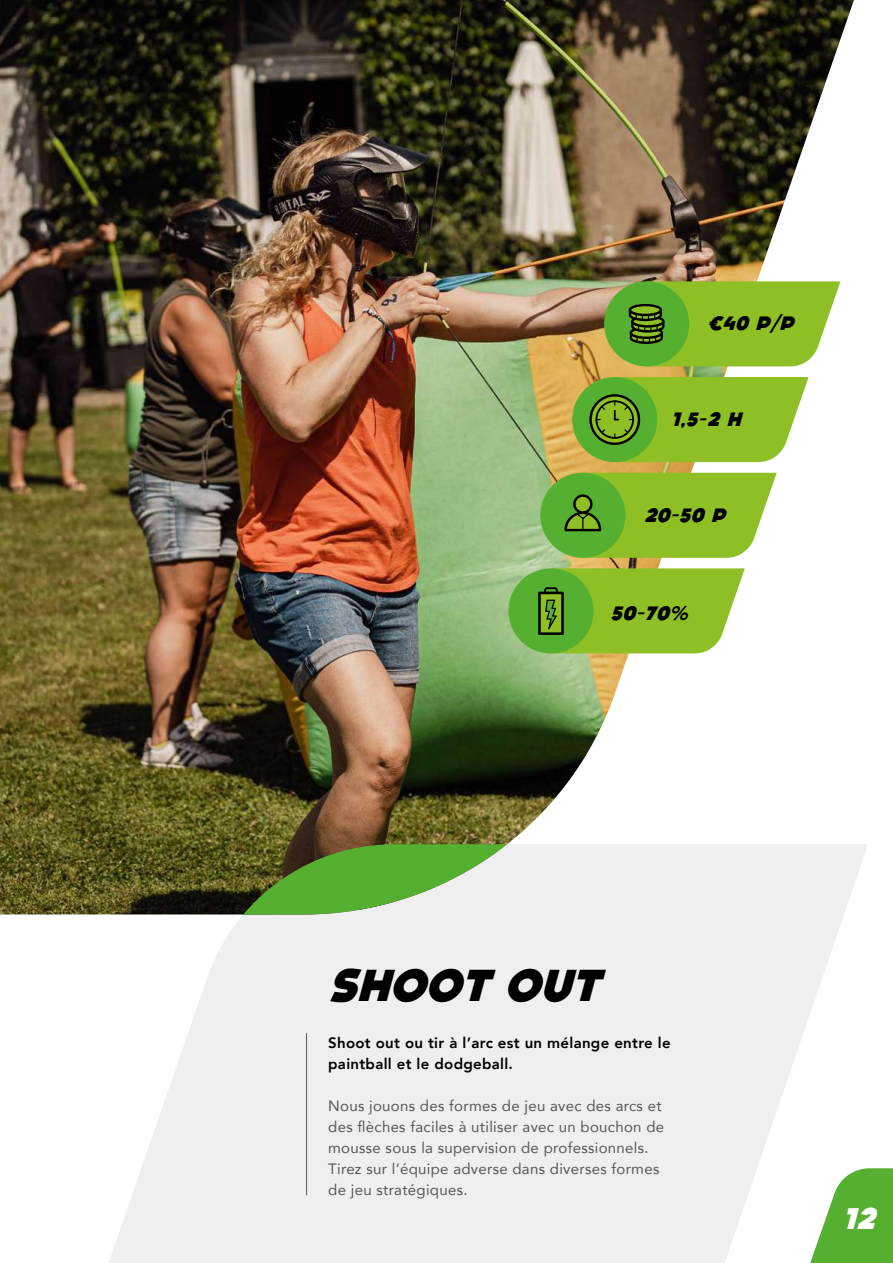
<style>
.page{position:relative;width:893px;height:1263px;background:#fff}
.page>*{position:absolute;margin:0;border:0;box-sizing:border-box;transform-origin:0 0}
.t1{font:italic 800 45px "DOCK11";color:#000}
.t2{font:italic 800 30px "DOCK11";color:#fff}
.t3{font:italic 800 19.5px "DOCK11";color:#000}
.t4{font:15px/21px "Avenir";letter-spacing:.02em;color:#575756}
.t5{font:800 15px/21px "Avenir";letter-spacing:.02em;color:#000}
.s1{font-family:"Avenir";font-weight:900}
</style>
<div class="page">
<img style="left:0;top:0;width:854px;height:914px">
<div style="left:868px;top:1168px;width:25px;height:95px;background:#55af31"></div>
<svg style="left:53px;top:844px;width:815px;height:419px;fill:#efefef"></svg>
<hr style="left:306px;top:1033px;width:1px;height:162px;background:#575756">
<svg style="left:243px;top:844px;width:264px;height:70px"></svg>
<div style="left:604px;top:281px;width:85px;height:85px;background:#55af31;border-radius:50%"></div>
<div style="left:572px;top:377px;width:85px;height:85px;background:#55af31;border-radius:50%"></div>
<div style="left:540px;top:473px;width:85px;height:85px;background:#55af31;border-radius:50%"></div>
<div style="left:508px;top:568px;width:85px;height:85px;background:#55af31;border-radius:50%"></div>
<svg style="left:629px;top:281px;width:211px;height:85px"></svg>
<svg style="left:589px;top:377px;width:219px;height:85px"></svg>
<svg style="left:564px;top:473px;width:213px;height:85px"></svg>
<svg style="left:538px;top:568px;width:207px;height:85px"></svg>
<h3 class="t3" style="left:708px;top:314px;width:92px">€40 P/P</h3>
<h3 class="t3" style="left:671px;top:410px;width:76px">1,5-2 H</h3>
<h3 class="t3" style="left:644px;top:506px;width:87px">20-50 P</h3>
<h3 class="t3" style="left:611px;top:604px;width:87px">50-70<span class="s1">%</span></h3>
<h1 class="t1" style="left:328px;top:964px;width:283px">SHOOT OUT</h1>
<p class="t5" style="left:328px;top:1032px;width:344px">Shoot out ou tir à l’arc est un mélange entre le paintball et le dodgeball.</p>
<p class="t4" style="left:328px;top:1095px;width:337px">Nous jouons des formes de jeu avec des arcs et des flèches faciles à utiliser avec un bouchon de mousse sous la supervision de professionnels.<br>Tirez sur l’équipe adverse dans diverses formes de jeu stratégiques.</p>
<h2 class="t2" style="left:841px;top:1204px;width:42px">12</h2>
</div>
